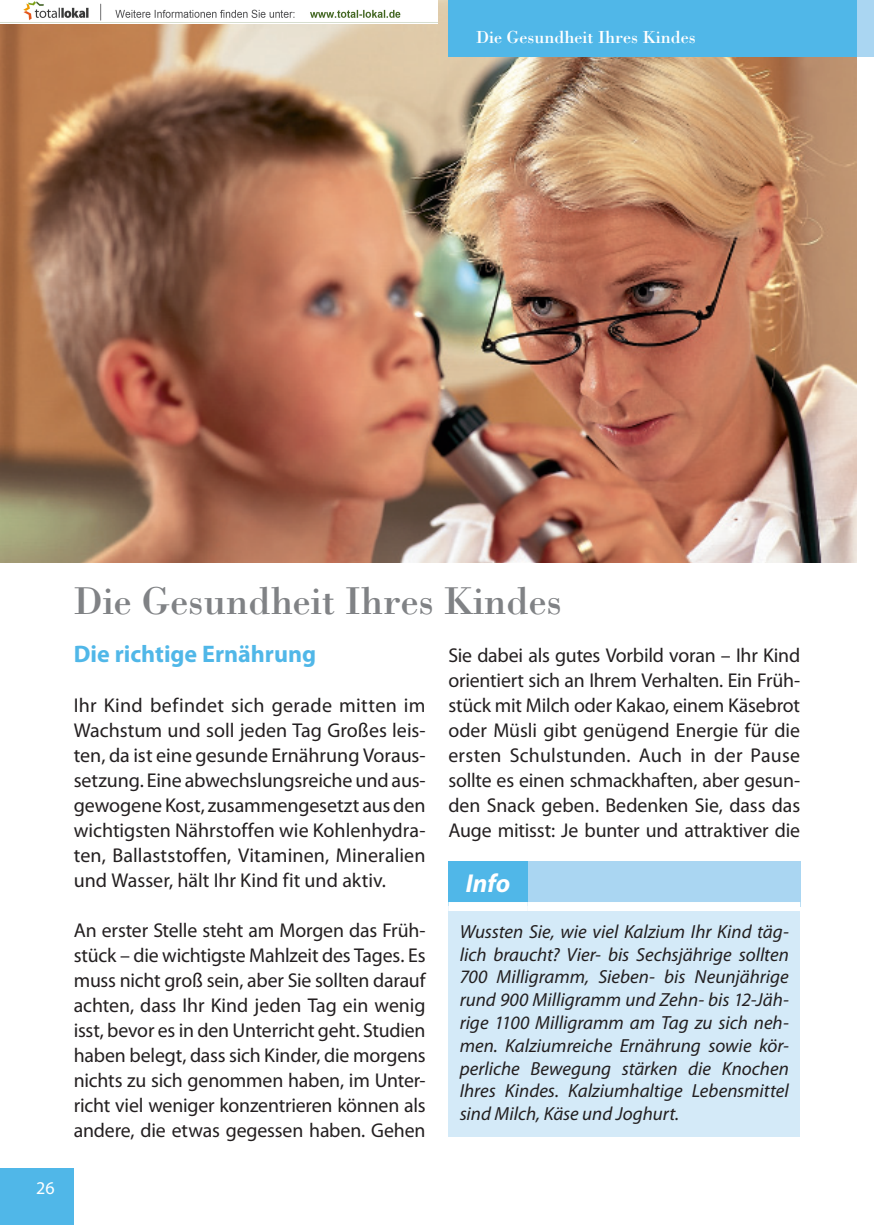
<style>
.page{position:relative;width:874px;height:1225px;background:#fff}
.page>*{position:absolute;margin:0;border:0;box-sizing:border-box;transform-origin:0 0}
.t1{font:40px "Bodoni Std";color:#808285}
.t2{font:italic 700 26px "Myriad Pro";color:#fff}
.t3{font:700 24px "Myriad Pro";color:#50b7e8}
.t4{font:20px/25px "Myriad Pro";letter-spacing:-.005em;color:#231f20;text-align:justify}
.t5{font:italic 19px/22.8px "Myriad Pro";color:#231f20;text-align:justify}
.t6{font:18px "Bodoni Std";color:#fff}
.t7{font:18px "Myriad Pro";color:#fff}
</style>
<div class="page">
<img style="left:0;top:0;width:856px;height:562px">
<div style="left:0;top:1168px;width:74px;height:57px;background:#50b7e8"></div>
<div style="left:448px;top:0;width:408px;height:57px;background:#50b7e8"></div>
<div style="left:856px;top:0;width:17px;height:57px;background:#aad6f2"></div>
<div style="left:448px;top:861px;width:79px;height:45px;background:#50b7e8"></div>
<div style="left:527px;top:861px;width:272px;height:45px;background:#aad6f2"></div>
<div style="left:448px;top:906px;width:351px;height:231px;background:#d4eaf8"></div>
<div style="left:448px;top:902px;width:79px;height:9px;background:#fff"></div>
<div style="left:527px;top:902px;width:272px;height:9px;background:#fff"></div>
<img style="left:0;top:0;width:437px;height:23px">
<p class="t6" style="left:476px;top:26px;width:221px">Die Gesundheit Ihres Kindes</p>
<p class="t7" style="left:36px;top:1177px;width:20px">26</p>
<h1 class="t1" style="left:74px;top:576px;width:489px">Die Gesundheit Ihres Kindes</h1>
<p class="t4" style="left:448px;top:642px;width:353px">Sie dabei als gutes Vorbild voran – Ihr Kind orientiert sich an Ihrem Verhalten. Ein Früh&shy;stück mit Milch oder Kakao, einem Käsebrot oder Müsli gibt genügend Energie für die ersten Schulstunden. Auch in der Pause sollte es einen schmackhaften, aber gesun&shy;den Snack geben. Bedenken Sie, dass das Auge mitisst: Je bunter und attraktiver die</p>
<h2 class="t2" style="left:465px;top:866px;width:46px">Info</h2>
<p class="t5" style="left:459px;top:919px;width:330px">Wussten Sie, wie viel Kalzium Ihr Kind täg&shy;lich braucht? Vier- bis Sechsjährige sollten 700 Milligramm, Sieben- bis Neunjährige rund 900 Milligramm und Zehn- bis 12-Jäh&shy;rige 1100 Milligramm am Tag zu sich neh&shy;men. Kalziumreiche Ernährung sowie kör&shy;perliche Bewegung stärken die Knochen Ihres Kindes. Kalziumhaltige Lebensmittel sind Milch, Käse und Joghurt.</p>
<p class="t3" style="left:74px;top:638px;width:244px">Die richtige Ernährung</p>
<p class="t4" style="left:74px;top:692px;width:353px">Ihr Kind befindet sich gerade mitten im Wachstum und soll jeden Tag Großes leis&shy;ten, da ist eine gesunde Ernährung Voraus&shy;setzung. Eine abwechslungsreiche und aus&shy;gewogene Kost, zusammengesetzt aus den wichtigsten Nährstoffen wie Kohlenhydra&shy;ten, Ballaststoffen, Vitaminen, Mineralien und Wasser, hält Ihr Kind fit und aktiv.</p>
<p class="t4" style="left:74px;top:917px;width:353px">An erster Stelle steht am Morgen das Früh&shy;stück – die wichtigste Mahlzeit des Tages. Es muss nicht groß sein, aber Sie sollten darauf achten, dass Ihr Kind jeden Tag ein wenig isst, bevor es in den Unterricht geht. Studien haben belegt, dass sich Kinder, die morgens nichts zu sich genommen haben, im Unter&shy;richt viel weniger konzentrieren können als andere, die etwas gegessen haben. Gehen</p>
</div>
